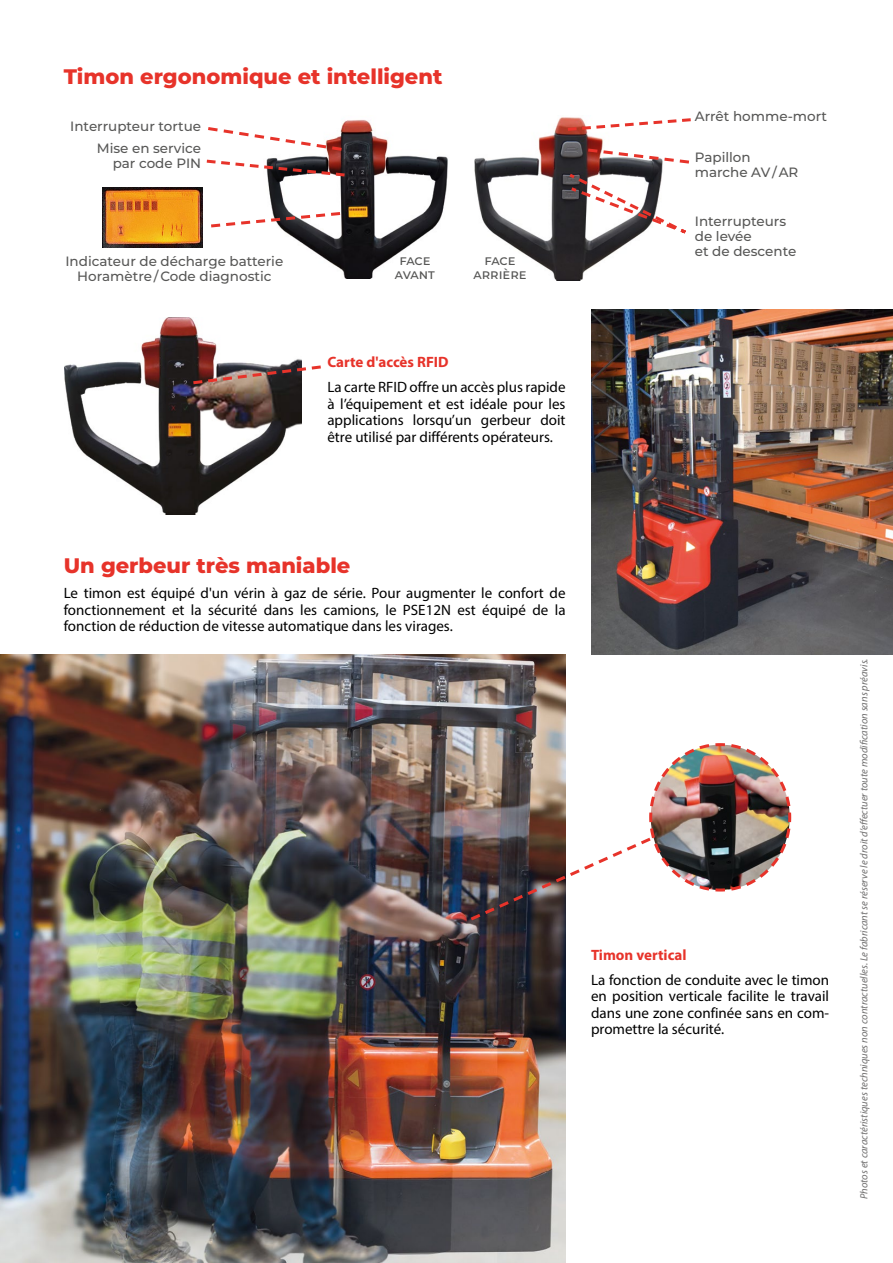
<style>
.page{position:relative;width:893px;height:1263px;background:#fff}
.page>*{position:absolute;margin:0;border:0;box-sizing:border-box;transform-origin:0 0}
.t1{font:800 21px "Montserrat";color:#e7332a}
.t2{font:15px/16.5px "Myriad Pro";color:#000;text-align:justify}
.t3{font:700 15px "Myriad Pro";color:#e7332a}
.t4{font:500 13.5px/15px "Montserrat";color:#575756;text-align:center}
.t5{font:italic 10.5px "Myriad Pro";color:#706f6f}
</style>
<div class="page">
<img style="left:0;top:655px;width:566px;height:608px">
<img style="left:474px;top:117px;width:189px;height:164px">
<img style="left:267px;top:120px;width:181px;height:158px">
<svg style="left:565px;top:117px;width:126px;height:16px"></svg>
<svg style="left:585px;top:147px;width:104px;height:18px"></svg>
<svg style="left:566px;top:171px;width:120px;height:86px"></svg>
<svg style="left:206px;top:125px;width:142px;height:53px"></svg>
<img style="left:102px;top:187px;width:100px;height:61px">
<svg style="left:211px;top:210px;width:132px;height:19px"></svg>
<img style="left:65px;top:318px;width:237px;height:196px">
<svg style="left:190px;top:364px;width:131px;height:22px;background:#836864"></svg>
<img style="left:591px;top:310px;width:302px;height:345px">
<img style="left:467px;top:742px;width:325px;height:181px">
<h1 class="t1" style="left:64px;top:61px;width:380px">Timon ergonomique et intelligent</h1>
<p class="t4" style="left:70px;top:115px;width:132px;line-height:21.3px;text-align:right">Interrupteur tortue<br>Mise en service</p>
<p class="t4" style="left:113px;top:155px;width:90px">par code PIN</p>
<p class="t4" style="left:65px;top:253px;width:219px">Indicateur de décharge batterie<br>Horamètre / Code diagnostic</p>
<p class="t4" style="left:395px;top:253px;width:42px;line-height:13.5px">face avant</p>
<p class="t4" style="left:473px;top:253px;width:55px;line-height:13.5px">face arrière</p>
<p class="t3" style="left:327px;top:353px;width:123px">Carte d'accès RFID</p>
<p class="t2" style="left:327px;top:379px;width:240px">La carte RFID offre un accès plus rapide à l’équipement et est idéale pour les applications lorsqu’un gerbeur doit être utilisé par différents opérateurs.</p>
<p class="t4" style="left:695px;top:108px;width:134px">Arrêt homme-mort</p>
<p class="t4" style="left:695px;top:149px;width:105px;text-align:left">Papillon marche AV / AR</p>
<p class="t4" style="left:695px;top:213px;width:103px;text-align:left">Interrupteurs de levée<br>et de descente</p>
<h1 class="t1" style="left:64px;top:550px;width:288px">Un gerbeur très maniable</h1>
<p class="t2" style="left:64px;top:585px;width:503px">Le timon est équipé d'un vérin à gaz de série. Pour augmenter le confort de fonctionnement et la sécurité dans les camions, le PSE12N est équipé de la fonction de réduction de vitesse automatique dans les virages.</p>
<p class="t3" style="left:591px;top:945px;width:97px">Timon vertical</p>
<p class="t2" style="left:591px;top:971px;width:240px">La fonction de conduite avec le timon en position verticale facilite le travail dans une zone confinée sans en com&shy;promettre la sécurité.</p>
<p class="t5" style="left:857px;top:1199px;width:542px;rotate:-90deg">Photos et caractéristiques techniques non contractuelles. Le fabricant se réserve le droit d’effectuer toute modification sans préavis.</p>
</div>
